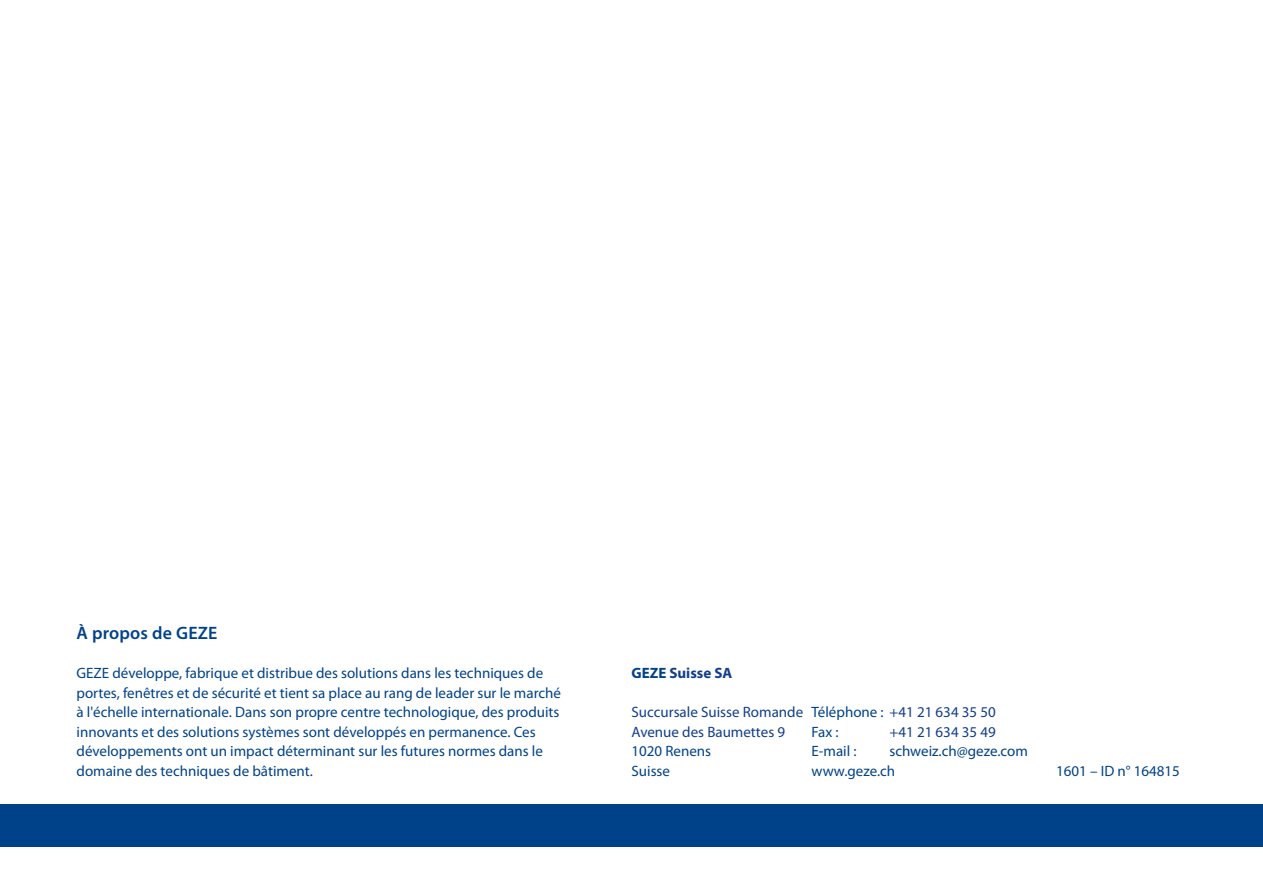
<style>
.page{position:relative;width:1263px;height:893px;background:#fff}
.page>*{position:absolute;margin:0;border:0;box-sizing:border-box;transform-origin:0 0}
.t1{font:600 18px "Myriad Pro";letter-spacing:.01em;color:#004289}
.t2{font:15px/19.5px "Myriad Pro";color:#004289}
.t3{font:15px/19.5px "Myriad Pro";color:#123e8b}
.t4{font:700 15px "Myriad Pro";color:#123e8b}
.s1{color:#004289}
.s2{color:#123e8b}
</style>
<div class="page">
<div style="left:0;top:805px;width:1263px;height:42px;background:#004289"></div>
<p class="t1" style="left:77px;top:622px;width:142px">À propos de GEZE</p>
<p class="t2" style="left:77px;top:663px;width:486px">GEZE développe, fabrique et distribue des solutions dans les techniques de portes, fenêtres et de sécurité et tient sa place au rang de leader sur le marché à l'échelle internationale. Dans son propre centre technologique, des produits innovants et des solutions systèmes sont développés en permanence. Ces développements ont un impact déterminant sur les futures normes dans le domaine des techniques de bâtiment.</p>
<p class="t4" style="left:631px;top:663px;width:102px"><span class="s1">GEZE</span> Suisse SA</p>
<p class="t3" style="left:631px;top:702px;width:173px">Succursale Suisse Romande<br>Avenue des Baumettes 9</p>
<p class="t2" style="left:631px;top:741px;width:81px">1020 Renens<br>Suisse</p>
<p class="t2" style="left:811px;top:702px;width:186px">Téléphone : <span class="s2">+41 21 634 35 50<br></span>Fax :</p>
<p class="t3" style="left:889px;top:721px;width:108px">+41 21 634 35 49</p>
<p class="t2" style="left:811px;top:741px;width:218px;text-indent:78px">schweiz.ch@geze.com www.geze.ch</p>
<p class="t2" style="left:811px;top:741px;width:47px">E-mail :</p>
<p class="t2" style="left:1056px;top:760px;width:125px">1601 – ID n° 164815</p>
</div>
